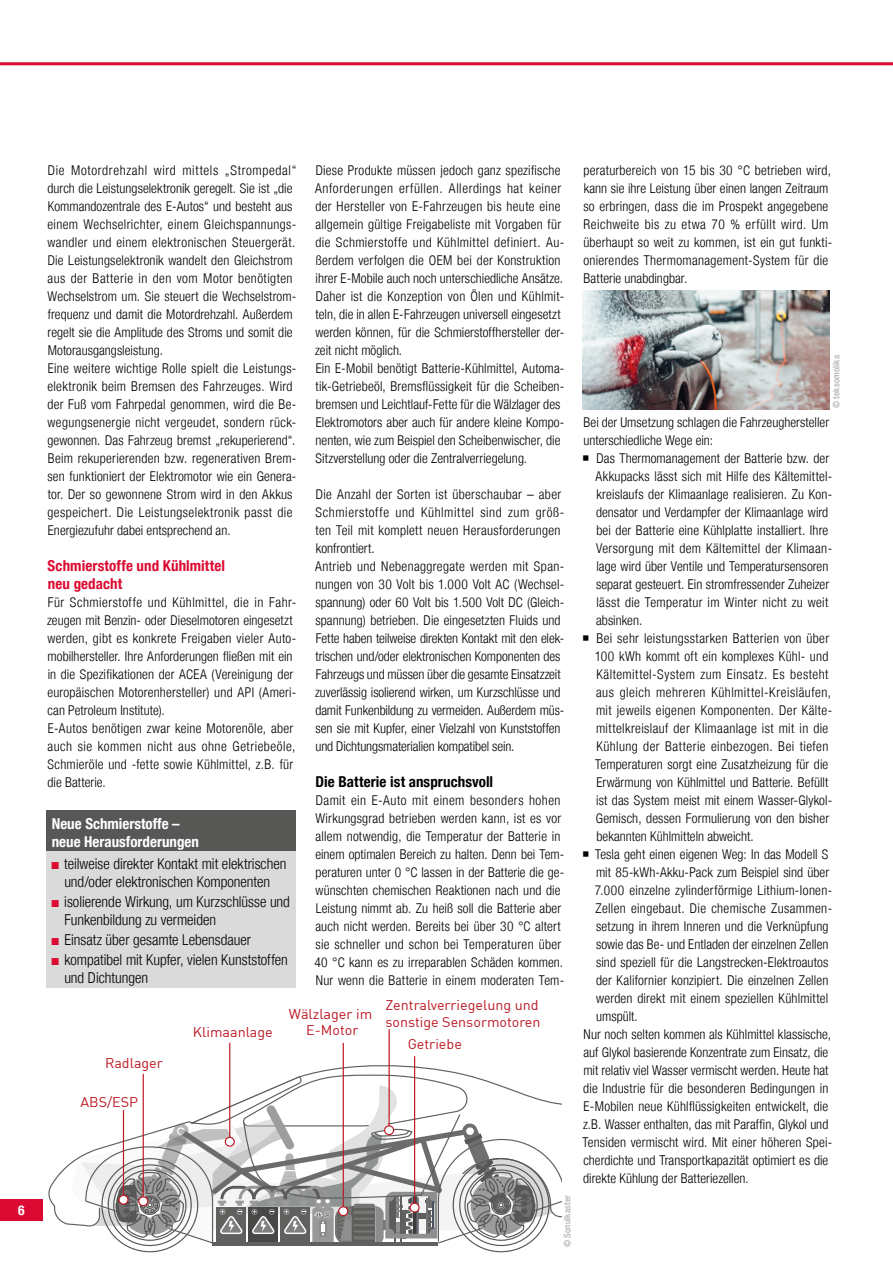
<style>
.page{position:relative;width:893px;height:1263px;background:#fff}
.page>*{position:absolute;margin:0;border:0;box-sizing:border-box;transform-origin:0 0}
.t1{font:300 condensed 15px/18px "Helvetica Neue LT";color:#000}
.t2{font:700 condensed 15px/18px "Helvetica Neue LT";color:#fff}
.t3{font:700 condensed 15px/18px "Helvetica Neue LT";letter-spacing:.005em;color:#dc0a33}
.t4{font:700 condensed 15px "Helvetica Neue LT";letter-spacing:.005em;color:#000}
.t5{font:13.95px/16.6px "DIN";color:#bd1823;text-align:center}
.t6{font:300 condensed 13.5px/18px "Helvetica Neue LT";letter-spacing:.015em;color:#000}
.t7{font:300 condensed 13.5px "Helvetica Neue LT";letter-spacing:.035em;color:#000}
.t8{font:700 condensed 13.5px "Helvetica Neue LT";color:#fff}
.t9{font:500 condensed 9px "Helvetica Neue";letter-spacing:.02em;color:#b3b2b2}
.s1{font-family:"Arial Narrow";font-weight:400;font-stretch:normal;color:#dc0a33}
</style>
<div class="page">
<div style="left:0;top:1199px;width:43px;height:21px;background:#dc0a33"></div>
<hr style="left:0;top:62px;width:893px;height:3px;background:#dc0a33">
<svg style="left:48px;top:1061px;width:416px;height:164px"></svg>
<hr style="left:343px;top:1043px;width:1px;height:168px;background:#bd1823">
<hr style="left:414px;top:1056px;width:1px;height:152px;background:#bd1823">
<hr style="left:229px;top:1043px;width:1px;height:99px;background:#bd1823">
<hr style="left:389px;top:1029px;width:1px;height:101px;background:#bd1823">
<svg style="left:70px;top:1074px;width:491px;height:179px"></svg>
<div style="left:46px;top:810px;width:250px;height:41px;background:#575756"></div>
<div style="left:46px;top:851px;width:250px;height:136px;background:#dadada"></div>
<img style="left:583px;top:290px;width:246px;height:119px">
<p class="t8" style="left:18px;top:1202px;width:8px">6</p>
<p class="t6" style="left:47px;top:161px;width:250px">Die Motordrehzahl wird mittels „Strompedal“ durch die Leistungselektronik geregelt. Sie ist „die Kommandozentrale des E-Autos“ und besteht aus einem Wechselrichter, einem Gleichspannungs&shy;wandler und einem elektronischen Steuergerät.<br>Die Leistungselektronik wandelt den Gleichstrom aus der Batterie in den vom Motor benötigten Wechselstrom um. Sie steuert die Wechselstrom&shy;frequenz und damit die Motordrehzahl. Außerdem regelt sie die Amplitude des Stroms und somit die Motorausgangsleistung.<br>Eine weitere wichtige Rolle spielt die Leistungs&shy;elektronik beim Bremsen des Fahrzeuges. Wird der Fuß vom Fahrpedal genommen, wird die Be&shy;wegungsenergie nicht vergeudet, sondern rück&shy;gewonnen. Das Fahrzeug bremst „rekuperierend“.<br>Beim rekuperierenden bzw. regenerativen Brem&shy;sen funktioniert der Elektromotor wie ein Genera&shy;tor. Der so gewonnene Strom wird in den Akkus gespeichert. Die Leistungselektronik passt die Energiezufuhr dabei entsprechend an.</p>
<p class="t3" style="left:48px;top:557px;width:179px">Schmierstoffe und Kühlmittel neu gedacht</p>
<p class="t6" style="left:47px;top:593px;width:251px">Für Schmierstoffe und Kühlmittel, die in Fahr&shy;zeugen mit Benzin- oder Dieselmotoren eingesetzt werden, gibt es konkrete Freigaben vieler Auto&shy;mobilhersteller. Ihre Anforderungen fließen mit ein in die Spezifikationen der ACEA (Vereinigung der europäischen Motorenhersteller) und API (Ameri&shy;can Petroleum Institute).<br>E-Autos benötigen zwar keine Motorenöle, aber auch sie kommen nicht aus ohne Getriebeöle, Schmieröle und -fette sowie Kühlmittel, z.B. für die Batterie.</p>
<p class="t2" style="left:52px;top:814px;width:149px">Neue Schmierstoffe – neue Herausforderungen</p>
<p class="t1" style="left:52px;top:854px;width:236px;text-align:center"><span class="s1">■</span> teilweise direkter Kontakt mit elektrischen und/oder elektronischen Komponenten</p>
<p class="t1" style="left:64px;top:892px;width:227px;text-indent:-13px"><span class="s1">■</span> isolierende Wirkung, um Kurzschlüsse und<br>Funkenbildung zu vermeiden</p>
<p class="t1" style="left:52px;top:931px;width:201px"><span class="s1">■</span> Einsatz über gesamte Lebensdauer</p>
<p class="t1" style="left:64px;top:951px;width:225px;text-indent:-13px"><span class="s1">■</span> kompatibel mit Kupfer, vielen Kunststoffen und Dichtungen</p>
<p class="t6" style="left:315px;top:161px;width:251px">Diese Produkte müssen jedoch ganz spezifische Anforderungen erfüllen. Allerdings hat keiner der Hersteller von E-Fahrzeugen bis heute eine allgemein gültige Freigabeliste mit Vorgaben für die Schmierstoffe und Kühlmittel definiert. Au&shy;ßerdem verfolgen die OEM bei der Konstruktion ihrer E-Mobile auch noch unterschiedliche Ansätze.<br>Daher ist die Konzeption von Ölen und Kühlmit&shy;teln, die in allen E-Fahrzeugen universell eingesetzt werden können, für die Schmierstoffhersteller der&shy;zeit nicht möglich.<br>Ein E-Mobil benötigt Batterie-Kühlmittel, Automa&shy;tik-Getriebeöl, Bremsflüssigkeit für die Scheiben&shy;bremsen und Leichtlauf-Fette für die Wälzlager des Elektromotors aber auch für andere kleine Kompo&shy;nenten, wie zum Beispiel den Scheibenwischer, die Sitzverstellung oder die Zentralverriegelung.</p>
<p class="t6" style="left:315px;top:485px;width:251px">Die Anzahl der Sorten ist überschaubar – aber Schmierstoffe und Kühlmittel sind zum größ&shy;ten Teil mit komplett neuen Herausforderungen konfrontiert.<br>Antrieb und Nebenaggregate werden mit Span&shy;nungen von 30 Volt bis 1.000 Volt AC (Wechsel&shy;spannung) oder 60 Volt bis 1.500 Volt DC (Gleich&shy;spannung) betrieben. Die eingesetzten Fluids und Fette haben teilweise direkten Kontakt mit den elek&shy;trischen und/oder elektronischen Komponenten des Fahrzeugs und müssen über die gesamte Einsatzzeit zuverlässig isolierend wirken, um Kurzschlüsse und damit Funkenbildung zu vermeiden. Außerdem müs&shy;sen sie mit Kupfer, einer Vielzahl von Kunststoffen und Dichtungsmaterialien kompatibel sein.</p>
<p class="t4" style="left:316px;top:773px;width:179px">Die Batterie ist anspruchsvoll</p>
<p class="t6" style="left:314px;top:791px;width:251px">Damit ein E-Auto mit einem besonders hohen Wirkungsgrad betrieben werden kann, ist es vor allem notwendig, die Temperatur der Batterie in einem optimalen Bereich zu halten. Denn bei Tem&shy;peraturen unter 0 °C lassen in der Batterie die ge&shy;wünschten chemischen Reaktionen nach und die Leistung nimmt ab. Zu heiß soll die Batterie aber auch nicht werden. Bereits bei über 30 °C altert sie schneller und schon bei Temperaturen über 40 °C kann es zu irreparablen Schäden kommen.<br>Nur wenn die Batterie in einem moderaten Tem-</p>
<p class="t5" style="left:105px;top:1055px;width:59px">Radlager</p>
<p class="t5" style="left:80px;top:1093px;width:59px">ABS/ESP</p>
<p class="t5" style="left:193px;top:1023px;width:81px">Klimaanlage</p>
<p class="t5" style="left:289px;top:1005px;width:85px">Wälzlager im<br>E-Motor</p>
<p class="t5" style="left:385px;top:996px;width:157px;text-align:left">Zentralverriegelung und sonstige Sensormotoren</p>
<p class="t5" style="left:408px;top:1035px;width:56px">Getriebe</p>
<p class="t9" style="left:562px;top:1247px;width:54px;rotate:-90deg">© Sonulkaster</p>
<p class="t6" style="left:583px;top:161px;width:250px">peraturbereich von 15 bis 30 °C betrieben wird, kann sie ihre Leistung über einen langen Zeitraum so erbringen, dass die im Prospekt angegebene Reichweite bis zu etwa 70 % erfüllt wird. Um überhaupt so weit zu kommen, ist ein gut funkti&shy;onierendes Thermomanagement-System für die Batterie unabdingbar.</p>
<p class="t9" style="left:831px;top:408px;width:55px;rotate:-90deg">© teksomolika</p>
<p class="t6" style="left:583px;top:413px;width:247px">Bei der Umsetzung schlagen die Fahrzeughersteller unterschiedliche Wege ein:</p>
<p class="t6" style="left:596px;top:449px;width:234px">Das Thermomanagement der Batterie bzw. der</p>
<p class="t6" style="left:596px;top:467px;width:238px">Akkupacks lässt sich mit Hilfe des Kältemittel-</p>
<p class="t6" style="left:596px;top:485px;width:237px">kreislaufs der Klimaanlage realisieren. Zu Kon-</p>
<p class="t6" style="left:596px;top:503px;width:234px">densator und Verdampfer der Klimaanlage wird</p>
<p class="t6" style="left:596px;top:521px;width:233px">bei der Batterie eine Kühlplatte installiert. Ihre</p>
<p class="t6" style="left:596px;top:539px;width:236px">Versorgung mit dem Kältemittel der Klimaan-</p>
<p class="t6" style="left:596px;top:557px;width:233px">lage wird über Ventile und Temperatursensoren</p>
<p class="t6" style="left:596px;top:575px;width:235px">separat gesteuert. Ein stromfressender Zuheizer</p>
<p class="t6" style="left:596px;top:593px;width:233px">lässt die Temperatur im Winter nicht zu weit</p>
<p class="t6" style="left:596px;top:611px;width:48px">absinken.</p>
<p class="t6" style="left:596px;top:629px;width:234px">Bei sehr leistungsstarken Batterien von über</p>
<p class="t6" style="left:595px;top:647px;width:235px">100 kWh kommt oft ein komplexes Kühl- und</p>
<p class="t7" style="left:596px;top:666px;width:234px">Kältemittel-System zum Einsatz. Es besteht</p>
<p class="t7" style="left:596px;top:684px;width:236px">aus gleich mehreren Kühlmittel-Kreisläufen,</p>
<p class="t6" style="left:596px;top:701px;width:238px">mit jeweils eigenen Komponenten. Der Kälte-</p>
<p class="t6" style="left:596px;top:719px;width:234px">mittelkreislauf der Klimaanlage ist mit in die</p>
<p class="t7" style="left:596px;top:738px;width:234px">Kühlung der Batterie einbezogen. Bei tiefen</p>
<p class="t6" style="left:595px;top:755px;width:235px">Temperaturen sorgt eine Zusatzheizung für die</p>
<p class="t6" style="left:596px;top:773px;width:234px">Erwärmung von Kühlmittel und Batterie. Befüllt</p>
<p class="t6" style="left:596px;top:791px;width:237px">ist das System meist mit einem Wasser-Glykol-</p>
<p class="t6" style="left:596px;top:809px;width:235px">Gemisch, dessen Formulierung von den bisher</p>
<p class="t6" style="left:596px;top:827px;width:159px">bekannten Kühlmitteln abweicht.</p>
<p class="t6" style="left:595px;top:845px;width:235px">Tesla geht einen eigenen Weg: In das Modell S</p>
<p class="t6" style="left:596px;top:863px;width:235px">mit 85-kWh-Akku-Pack zum Beispiel sind über</p>
<p class="t6" style="left:595px;top:881px;width:239px">7.000 einzelne zylinderförmige Lithium-Ionen-</p>
<p class="t6" style="left:595px;top:899px;width:238px">Zellen eingebaut. Die chemische Zusammen-</p>
<p class="t6" style="left:596px;top:917px;width:234px">setzung in ihrem Inneren und die Verknüpfung</p>
<p class="t6" style="left:596px;top:935px;width:234px">sowie das Be- und Entladen der einzelnen Zellen</p>
<p class="t6" style="left:596px;top:953px;width:234px">sind speziell für die Langstrecken-Elektroautos</p>
<p class="t6" style="left:596px;top:971px;width:234px">der Kalifornier konzipiert. Die einzelnen Zellen</p>
<p class="t6" style="left:596px;top:989px;width:234px">werden direkt mit einem speziellen Kühlmittel</p>
<p class="t6" style="left:596px;top:1007px;width:43px">umspült.</p>
<p class="t6" style="left:584px;top:1025px;width:249px">Nur noch selten kommen als Kühlmittel klassische,</p>
<p class="t6" style="left:583px;top:1043px;width:246px">auf Glykol basierende Konzentrate zum Einsatz, die</p>
<p class="t6" style="left:583px;top:1061px;width:247px">mit relativ viel Wasser vermischt werden. Heute hat</p>
<p class="t6" style="left:583px;top:1079px;width:247px">die Industrie für die besonderen Bedingungen in</p>
<p class="t6" style="left:584px;top:1097px;width:246px">E-Mobilen neue Kühlflüssigkeiten entwickelt, die</p>
<p class="t6" style="left:583px;top:1115px;width:247px">z.B. Wasser enthalten, das mit Paraffin, Glykol und</p>
<p class="t6" style="left:582px;top:1133px;width:251px">Tensiden vermischt wird. Mit einer höheren Spei-</p>
<p class="t6" style="left:583px;top:1151px;width:246px">cherdichte und Transportkapazität optimiert es die</p>
<p class="t6" style="left:583px;top:1169px;width:167px">direkte Kühlung der Batteriezellen.</p>
</div>
